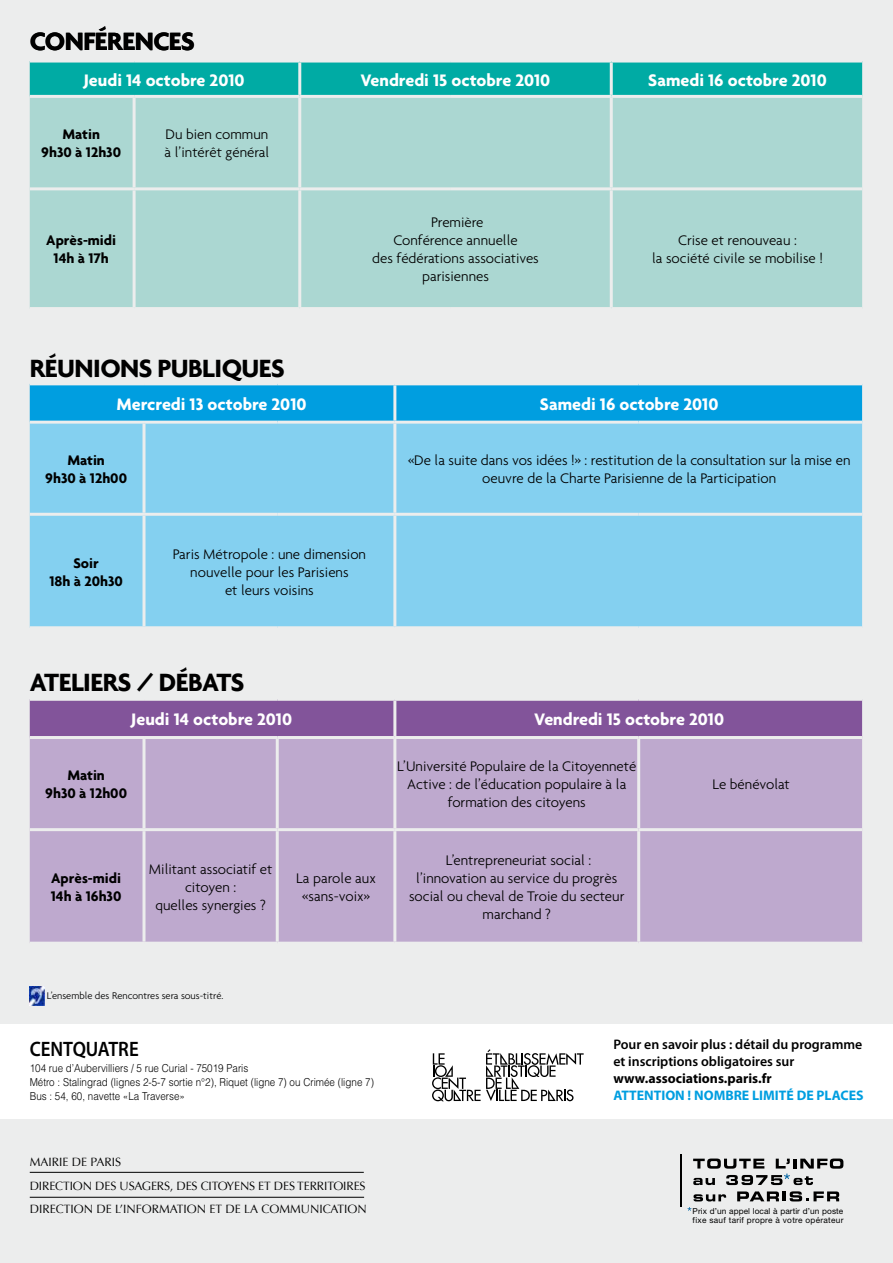
<style>
.page{position:relative;width:893px;height:1263px;background:#eceded}
.page>*{position:absolute;margin:0;border:0;box-sizing:border-box;transform-origin:0 0}
.t1{font:700 27px "Agenda";letter-spacing:-.02em;color:#000}
.t2{font:600 21px "Myriad Pro";color:#000;scale:.9 1}
.t3{font:700 18px "Agenda";color:#fff}
.t4{font:300 15px/18px "Agenda";color:#000;text-align:center}
.t5{font:700 15px/18px "Agenda";color:#000;text-align:center}
.t6{font:600 13.8px/16.8px "Myriad Pro";color:#000}
.t7{font:700 13.8px "Myriad Pro";color:#009ee0}
.t8{font:700 13.8px "Myriad Pro";color:#000}
.t9{font:12px/23.5px "Optima";letter-spacing:-.01em;color:#000}
.t10{font:300 10.95px/14.1px "Helvetica";color:#000;scale:.9 1}
.t11{font:300 10.5px "Agenda";color:#000}
.t12{font:8.25px/8.9px "Helvetica Neue";letter-spacing:.02em;color:#000}
</style>
<div class="page">
<hr style="left:30px;top:1172px;width:334px;height:1px;background:#000">
<svg style="left:737px;top:1191px;width:102px;height:10px"></svg>
<svg style="left:693px;top:1194px;width:33px;height:7px"></svg>
<hr style="left:680px;top:1154px;width:2px;height:53px;background:#000">
<svg style="left:693px;top:1158px;width:150px;height:27px"></svg>
<div style="left:30px;top:63px;width:832px;height:32px;background:#00aba4"></div>
<div style="left:30px;top:98px;width:832px;height:209px;background:#abd7d2"></div>
<hr style="left:298px;top:63px;width:3px;height:32px;background:#eceded">
<hr style="left:610px;top:63px;width:3px;height:32px;background:#eceded">
<hr style="left:133px;top:98px;width:3px;height:89px;background:#eceded">
<hr style="left:298px;top:98px;width:3px;height:89px;background:#eceded">
<hr style="left:610px;top:98px;width:3px;height:89px;background:#eceded">
<hr style="left:30px;top:187px;width:104px;height:3px;background:#eceded">
<hr style="left:134px;top:187px;width:166px;height:3px;background:#eceded">
<hr style="left:133px;top:190px;width:3px;height:117px;background:#eceded">
<hr style="left:300px;top:187px;width:150px;height:3px;background:#eceded">
<hr style="left:298px;top:190px;width:3px;height:117px;background:#eceded">
<hr style="left:450px;top:187px;width:161px;height:3px;background:#eceded">
<hr style="left:611px;top:187px;width:251px;height:3px;background:#eceded">
<hr style="left:610px;top:190px;width:3px;height:117px;background:#eceded">
<div style="left:0;top:1024px;width:893px;height:95px;background:#fff"></div>
<svg style="left:432px;top:1049px;width:152px;height:52px"></svg>
<div style="left:30px;top:701px;width:832px;height:35px;background:#82549a"></div>
<div style="left:30px;top:739px;width:832px;height:203px;background:#bea9ce"></div>
<hr style="left:143px;top:739px;width:3px;height:89px;background:#eceded">
<hr style="left:276px;top:739px;width:3px;height:89px;background:#eceded">
<hr style="left:30px;top:828px;width:114px;height:3px;background:#eceded">
<hr style="left:144px;top:828px;width:133px;height:3px;background:#eceded">
<hr style="left:143px;top:831px;width:3px;height:111px;background:#eceded">
<hr style="left:277px;top:828px;width:118px;height:3px;background:#eceded">
<hr style="left:276px;top:831px;width:3px;height:111px;background:#eceded">
<hr style="left:393px;top:701px;width:3px;height:35px;background:#eceded">
<hr style="left:393px;top:739px;width:3px;height:89px;background:#eceded">
<hr style="left:637px;top:739px;width:3px;height:89px;background:#eceded">
<hr style="left:395px;top:828px;width:244px;height:3px;background:#eceded">
<hr style="left:393px;top:831px;width:3px;height:111px;background:#eceded">
<hr style="left:639px;top:828px;width:223px;height:3px;background:#eceded">
<hr style="left:637px;top:831px;width:3px;height:111px;background:#eceded">
<div style="left:30px;top:385px;width:832px;height:36px;background:#009ee0"></div>
<div style="left:30px;top:424px;width:832px;height:202px;background:#84d0f0"></div>
<hr style="left:143px;top:424px;width:3px;height:89px;background:#eceded">
<hr style="left:30px;top:513px;width:114px;height:3px;background:#eceded">
<hr style="left:144px;top:513px;width:133px;height:3px;background:#eceded">
<hr style="left:143px;top:516px;width:3px;height:110px;background:#eceded">
<hr style="left:277px;top:513px;width:118px;height:3px;background:#eceded">
<hr style="left:393px;top:385px;width:3px;height:36px;background:#eceded">
<hr style="left:393px;top:424px;width:3px;height:89px;background:#eceded">
<hr style="left:395px;top:513px;width:244px;height:3px;background:#eceded">
<hr style="left:393px;top:516px;width:3px;height:110px;background:#eceded">
<hr style="left:639px;top:513px;width:223px;height:3px;background:#eceded">
<hr style="left:30px;top:1197px;width:334px;height:1px;background:#000">
<img style="left:30px;top:986px;width:14px;height:19px">
<h1 class="t1" style="left:30px;top:25px;width:166px">CONFÉRENCES</h1>
<p class="t3" style="left:83px;top:69px;width:163px">Jeudi 14 octobre 2010</p>
<p class="t3" style="left:361px;top:69px;width:191px">Vendredi 15 octobre 2010</p>
<p class="t3" style="left:648px;top:69px;width:180px">Samedi 16 octobre 2010</p>
<p class="t5" style="left:41px;top:125px;width:81px">Matin<br>9h30 à 12h30</p>
<p class="t4" style="left:165px;top:125px;width:106px;text-align:left">Du bien commun à l’intérêt général</p>
<p class="t5" style="left:46px;top:231px;width:71px">Après-midi<br>14h à 17h</p>
<h1 class="t1" style="left:30px;top:352px;width:256px">RÉUNIONS PUBLIQUES</h1>
<p class="t4" style="left:372px;top:213px;width:168px">Première<br>Conférence annuelle<br>des fédérations associatives parisiennes</p>
<p class="t4" style="left:652px;top:231px;width:172px">Crise et renouveau :<br>la société civile se mobilise !</p>
<p class="t3" style="left:117px;top:393px;width:192px">Mercredi 13 octobre 2010</p>
<p class="t3" style="left:540px;top:393px;width:180px">Samedi 16 octobre 2010</p>
<p class="t5" style="left:45px;top:451px;width:83px">Matin<br>9h30 à 12h00</p>
<p class="t4" style="left:408px;top:451px;width:444px">«De la suite dans vos idées !» : restitution de la consultation sur la mise en oeuvre de la Charte Parisienne de la Participation</p>
<p class="t5" style="left:49px;top:553px;width:75px">Soir<br>18h à 20h30</p>
<p class="t4" style="left:173px;top:545px;width:195px">Paris Métropole : une dimension nouvelle pour les Parisiens<br>et leurs voisins</p>
<h1 class="t1" style="left:30px;top:666px;width:216px">ATELIERS / DÉBATS</h1>
<p class="t3" style="left:131px;top:708px;width:163px">Jeudi 14 octobre 2010</p>
<p class="t3" style="left:534px;top:708px;width:191px">Vendredi 15 octobre 2010</p>
<p class="t5" style="left:45px;top:766px;width:83px">Matin<br>9h30 à 12h00</p>
<p class="t4" style="left:397px;top:757px;width:241px">L’Université Populaire de la Citoyenneté<br>Active : de l’éducation populaire à la formation des citoyens</p>
<p class="t5" style="left:51px;top:869px;width:72px;text-align:left">Après-midi<br>14h à 16h30</p>
<p class="t4" style="left:149px;top:860px;width:125px">Militant associatif et citoyen :<br>quelles synergies ?</p>
<p class="t4" style="left:296px;top:869px;width:81px">La parole aux «sans-voix»</p>
<p class="t11" style="left:47px;top:989px;width:178px">L’ensemble des Rencontres sera sous-titré.</p>
<p class="t4" style="left:409px;top:851px;width:217px">L’entrepreneuriat social : l’innovation au service du progrès social ou cheval de Troie du secteur marchand ?</p>
<p class="t4" style="left:712px;top:775px;width:79px">Le bénévolat</p>
<h2 class="t2" style="left:30px;top:1035px;width:123px">CENTQUATRE</h2>
<p class="t10" style="left:30px;top:1061px;width:384px">104 rue d’Aubervilliers / 5 rue Curial - 75019 Paris<br>Métro : Stalingrad (lignes 2-5-7 sortie n°2), Riquet (ligne 7) ou Crimée (ligne 7)<br>Bus : 54, 60, navette «La Traverse»</p>
<p class="t9" style="left:30px;top:1151px;width:339px">MAIRIE DE PARIS<br>DIRECTION DES USAGERS, DES CITOYENS ET DES TERRITOIRES<br>DIRECTION DE L’INFORMATION ET DE LA COMMUNICATION</p>
<p class="t6" style="left:613px;top:1036px;width:250px">Pour en savoir plus : détail du programme et inscriptions obligatoires sur</p>
<p class="t8" style="left:613px;top:1069px;width:160px">www.associations.paris.fr</p>
<p class="t7" style="left:613px;top:1086px;width:252px">ATTENTION ! NOMBRE LIMITÉ DE PLACES</p>
<p class="t12" style="left:693px;top:1206px;width:152px">Prix d’un appel local à partir d’un poste fixe sauf tarif propre à votre opérateur</p>
</div>
